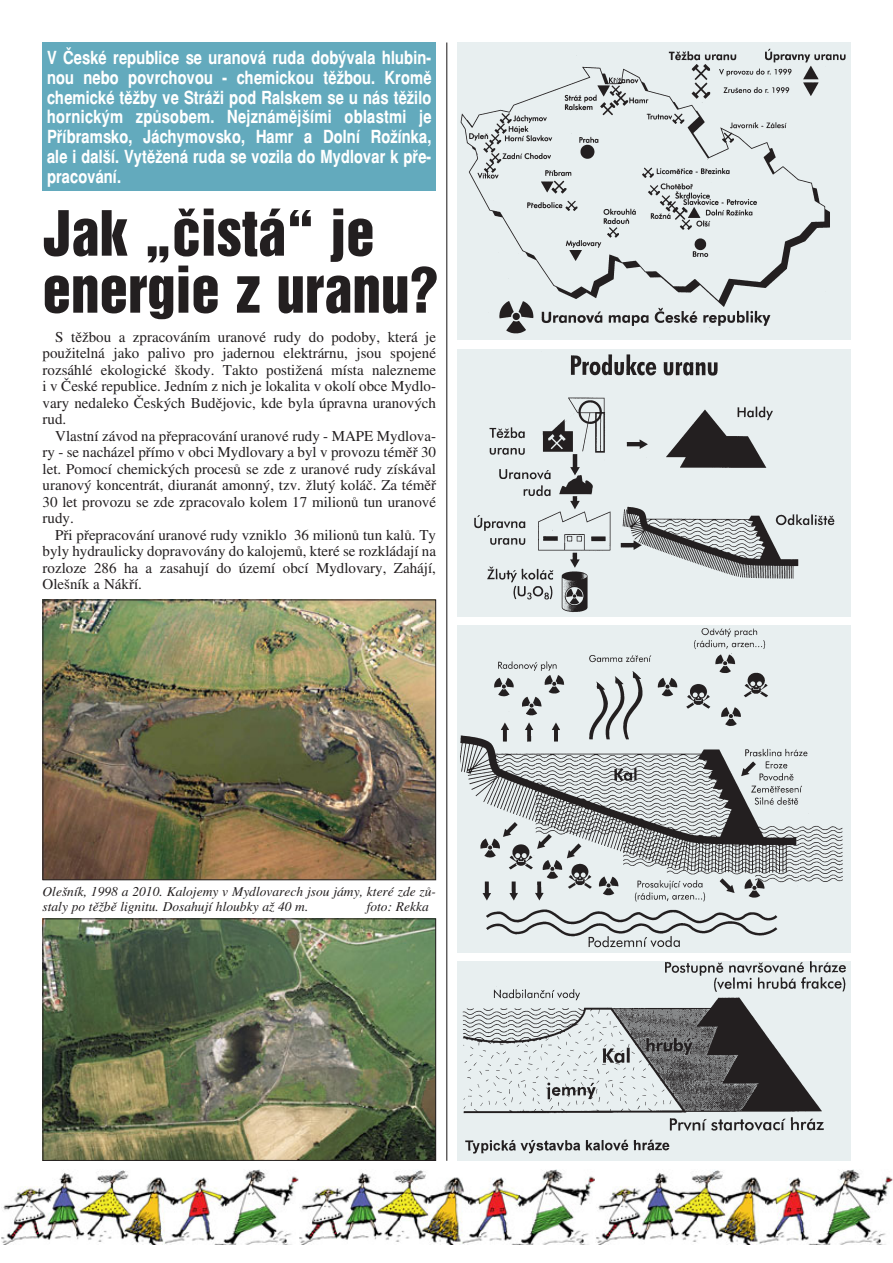
<style>
.page{position:relative;width:893px;height:1263px;background:#fff}
.page>*{position:absolute;margin:0;border:0;box-sizing:border-box;transform-origin:0 0}
.t1{font:57px/57px "Switzerland Inserat";color:#231f20}
.t2{font:700 18px/19.8px "Switzerland Narrow";color:#fff;text-align:justify}
.t3{font:15px "Toronto";color:#231f20}
.t4{font:italic 13.5px/14.9px "Toronto";color:#231f20}
</style>
<div class="page">
<div style="left:43px;top:43px;width:393px;height:148px;background:#63aabd"></div>
<div style="left:457px;top:43px;width:393px;height:297px;background:#e8eff0"></div>
<img style="left:460px;top:48px;width:386px;height:286px">
<div style="left:457px;top:349px;width:393px;height:268px;background:#e8eff0"></div>
<img style="left:474px;top:354px;width:361px;height:258px">
<img style="left:460px;top:625px;width:387px;height:327px">
<div style="left:457px;top:961px;width:393px;height:200px;background:#e8eff0"></div>
<img style="left:462px;top:961px;width:384px;height:193px">
<img style="left:298px;top:1169px;width:297px;height:75px">
<img style="left:596px;top:1169px;width:296px;height:75px">
<img style="left:1px;top:1169px;width:297px;height:75px">
<hr style="left:446px;top:43px;width:1px;height:1118px;background:#231f20">
<img style="left:45px;top:602px;width:389px;height:276px">
<div style="left:43px;top:600px;width:393px;height:280px;border:1px solid #231f20"></div>
<img style="left:45px;top:920px;width:389px;height:239px">
<div style="left:43px;top:918px;width:393px;height:243px;border:1px solid #231f20"></div>
<p class="t2" style="left:47px;top:50px;width:386px">V České republice se uranová ruda dobývala hlubin− nou nebo povrchovou − chemickou těžbou. Kromě chemické těžby ve Stráži pod Ralskem se u nás těžilo hornickým způsobem. Nejznámějšími oblastmi je Příbramsko, Jáchymovsko, Hamr a Dolní Rožínka, ale i další. Vytěžená ruda se vozila do Mydlovar k pře− pracování.</p>
<p class="t1" style="left:43px;top:207px;width:397px">Jak „čistá“ je energie z uranu?</p>
<p class="t3" style="left:55px;top:331px;width:382px">S těžbou a zpracováním uranové rudy do podoby, která je</p>
<p class="t3" style="left:43px;top:348px;width:395px">použitelná jako palivo pro jadernou elektrárnu, jsou spojené</p>
<p class="t3" style="left:43px;top:364px;width:395px">rozsáhlé ekologické škody. Takto postižená místa nalezneme</p>
<p class="t3" style="left:43px;top:381px;width:395px">i v České republice. Jedním z nich je lokalita v okolí obce Mydlo−</p>
<p class="t3" style="left:43px;top:397px;width:395px">vary nedaleko Českých Budějovic, kde byla úpravna uranových</p>
<p class="t3" style="left:43px;top:414px;width:25px">rud.</p>
<p class="t3" style="left:55px;top:430px;width:382px">Vlastní závod na přepracování uranové rudy − MAPE Mydlova−</p>
<p class="t3" style="left:43px;top:447px;width:395px">ry − se nacházel přímo v obci Mydlovary a byl v provozu téměř 30</p>
<p class="t3" style="left:43px;top:463px;width:395px">let. Pomocí chemických procesů se zde z uranové rudy získával</p>
<p class="t3" style="left:43px;top:480px;width:395px">uranový koncentrát, diuranát amonný, tzv. žlutý koláč. Za téměř</p>
<p class="t3" style="left:43px;top:496px;width:395px">30 let provozu se zde zpracovalo kolem 17 milionů tun uranové</p>
<p class="t3" style="left:43px;top:513px;width:33px">rudy.</p>
<p class="t3" style="left:55px;top:529px;width:382px">Při přepracování uranové rudy vzniklo 36 milionů tun kalů. Ty</p>
<p class="t3" style="left:43px;top:546px;width:395px">byly hydraulicky dopravovány do kalojemů, které se rozkládají na</p>
<p class="t3" style="left:43px;top:562px;width:395px">rozloze 286 ha a zasahují do území obcí Mydlovary, Zahájí,</p>
<p class="t3" style="left:43px;top:579px;width:101px">Olešník a Nákří.</p>
<p class="t4" style="left:43px;top:886px;width:395px">Olešník, 1998 a 2010. Kalojemy v Mydlovarech jsou jámy, které zde zů− staly po těžbě lignitu. Dosahují hloubky až 40 m.</p>
<p class="t4" style="left:366px;top:901px;width:64px">foto: Rekka</p>
</div>
